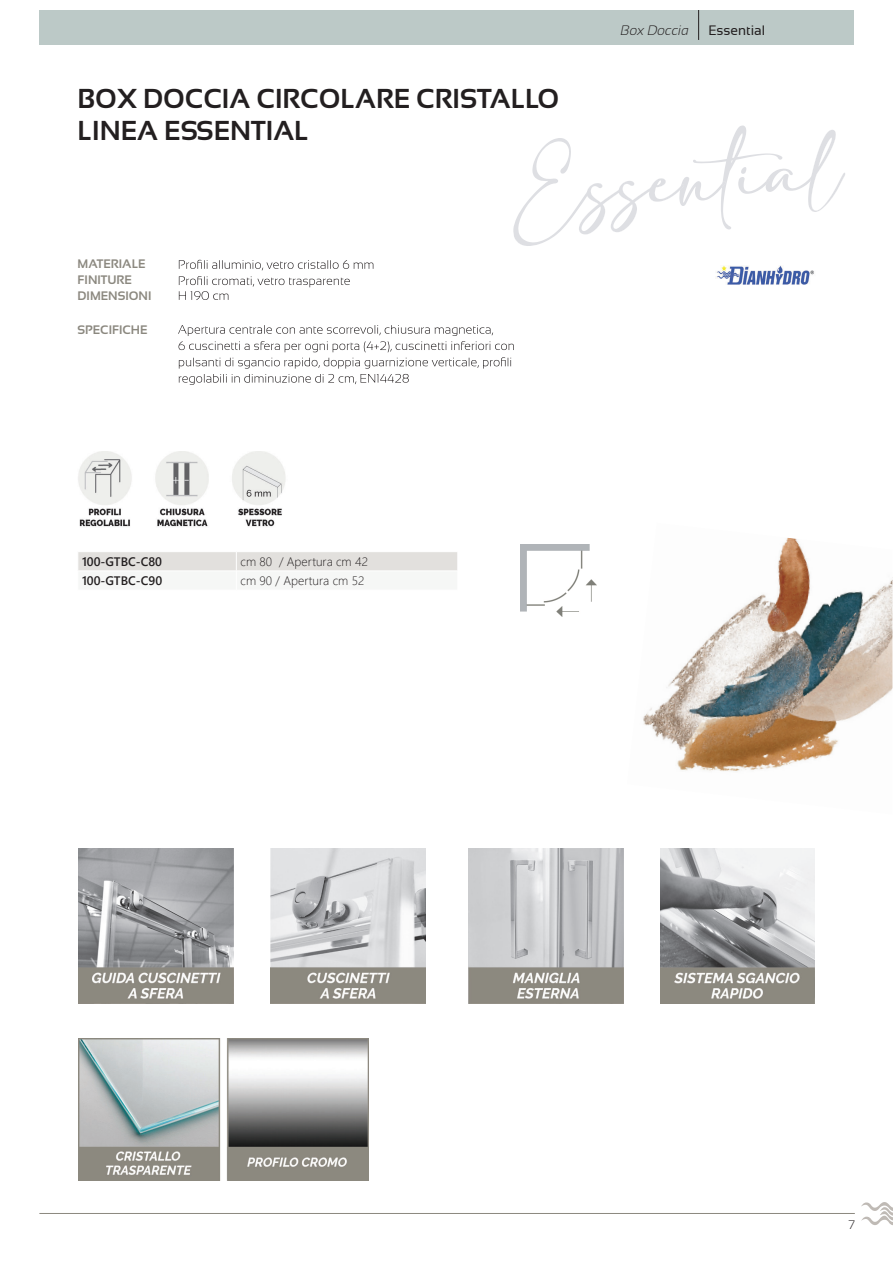
<style>
.page{position:relative;width:893px;height:1263px;background:#fff}
.page>*{position:absolute;margin:0;border:0;box-sizing:border-box;transform-origin:0 0}
.t1{font:58.2px "adelia";color:#dedfe3}
.t2{font:700 27.45px/31.5px "Sansation";color:#231f20}
.t3{font:italic 300 13.65px "Sansation";color:#231f20}
.t4{font:13.65px "Sansation";color:#231f20}
.t5{font:700 12.3px/16.4px "Sansation";color:#8b887f}
.t6{font:12.3px "Webly Sleek UI Light";color:#231f20}
.t7{font:12.3px "Webly Sleek UI Semibold";color:#231f20}
.t8{font:300 12.3px "Sansation";color:#231f20}
</style>
<div class="page">
<div style="left:39px;top:11px;width:814px;height:34px;background:#bcc9c7"></div>
<hr style="left:39px;top:1213px;width:816px;height:1px;background:#8b887f">
<svg style="left:861px;top:1202px;width:32px;height:23px"></svg>
<svg style="left:179px;top:260px;width:194px;height:10px"></svg>
<svg style="left:179px;top:276px;width:171px;height:24px"></svg>
<svg style="left:178px;top:325px;width:336px;height:60px"></svg>
<img style="left:78px;top:849px;width:155px;height:155px">
<img style="left:716px;top:265px;width:98px;height:19px">
<img style="left:271px;top:849px;width:155px;height:155px">
<img style="left:468px;top:849px;width:155px;height:155px">
<img style="left:660px;top:849px;width:155px;height:155px">
<img style="left:78px;top:1039px;width:290px;height:141px">
<div style="left:78px;top:552px;width:379px;height:19px;background:#e2e0dd"></div>
<img style="left:520px;top:544px;width:76px;height:73px">
<img style="left:78px;top:452px;width:208px;height:75px">
<svg style="left:698px;top:11px;width:1px;height:29px"></svg>
<img style="left:643px;top:538px;width:250px;height:233px">
<p class="t3" style="left:621px;top:23px;width:69px">Box Doccia</p>
<p class="t4" style="left:708px;top:23px;width:58px">Essential</p>
<p class="t2" style="left:78px;top:83px;width:483px">BOX DOCCIA CIRCOLARE CRISTALLO<br>LINEA ESSENTIAL</p>
<h1 class="t1" style="left:509px;top:171px;width:334px;rotate:-4deg">Essential</h1>
<p class="t5" style="left:78px;top:255px;width:75px">MATERIALE<br>FINITURE<br>DIMENSIONI</p>
<p class="t5" style="left:78px;top:321px;width:71px">SPECIFICHE</p>
<p class="t7" style="left:82px;top:552px;width:82px">100-GTBC-C80</p>
<p class="t6" style="left:241px;top:552px;width:129px">cm 80 / Apertura cm 42</p>
<p class="t7" style="left:82px;top:572px;width:82px">100-GTBC-C90</p>
<p class="t6" style="left:241px;top:572px;width:125px">cm 90 / Apertura cm 52</p>
<p class="t8" style="left:848px;top:1218px;width:8px">7</p>
</div>
